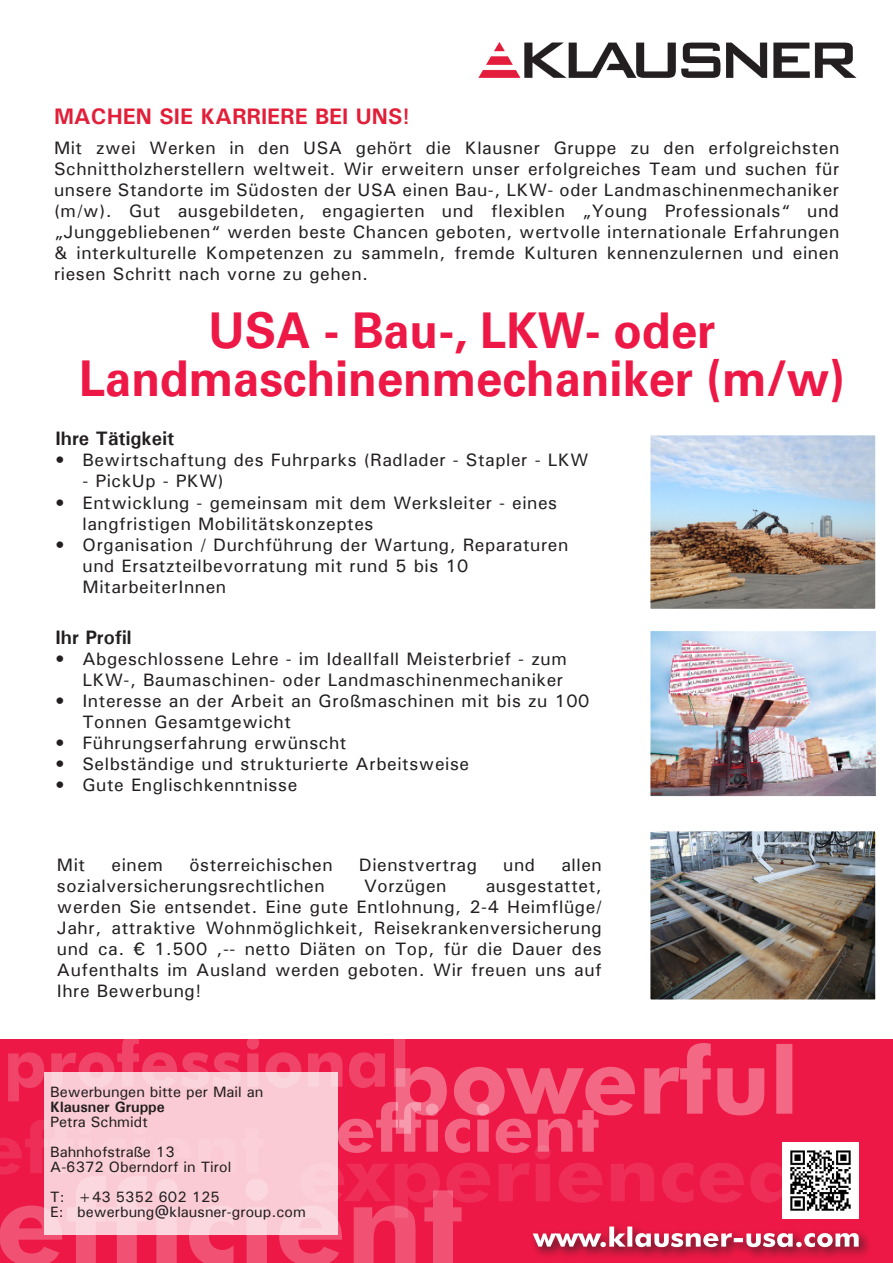
<style>
.page{position:relative;width:893px;height:1263px;background:#fff}
.page>*{position:absolute;margin:0;border:0;box-sizing:border-box;transform-origin:0 0}
.t1{font:700 49.5px/48px "Univers";color:#ed1845;text-align:center;scale:.95 1}
.t2{font:700 22.5px "Univers";color:#e21e38}
.t3{font:700 19.5px "Univers";color:#231f20}
.t4{font:500 18px/21px "Univers";letter-spacing:.03em;color:#231f20}
.t5{font:500 15px/30px "Univers";color:#231f20}
.t6{font:700 15px "Univers";color:#231f20}
</style>
<div class="page">
<img style="left:651px;top:631px;width:224px;height:164px">
<div style="left:647px;top:612px;width:232px;height:187px;border:3px solid #fff"></div>
<img style="left:651px;top:436px;width:223px;height:172px">
<div style="left:647px;top:432px;width:231px;height:180px;border:3px solid #fff"></div>
<div style="left:44px;top:162px;width:605px;height:856px;background:#fff"></div>
<img style="left:478px;top:42px;width:379px;height:36px">
<img style="left:651px;top:832px;width:223px;height:167px">
<div style="left:647px;top:828px;width:231px;height:175px;border:3px solid #fff"></div>
<div style="left:0;top:1040px;width:893px;height:223px;background:#ed1845"></div>
<div style="left:530px;top:1223px;width:341px;height:36px;background:#231f20;opacity:.75"></div>
<svg style="left:0;top:1039px;width:859px;height:224px"></svg>
<img style="left:783px;top:1143px;width:76px;height:75px">
<div style="left:44px;top:1072px;width:293px;height:163px;background:linear-gradient(to right,#facfd8,#facdd7)"></div>
<p class="t2" style="left:54px;top:102px;width:358px">MACHEN SIE KARRIERE BEI UNS!</p>
<p class="t4" style="left:54px;top:137px;width:787px;text-align:justify">Mit zwei Werken in den USA gehört die Klausner Gruppe zu den erfolgreichsten Schnittholzherstellern weltweit. Wir erweitern unser erfolgreiches Team und suchen für unsere Standorte im Südosten der USA einen Bau-, LKW- oder Landmaschinenmechaniker (m/w). Gut ausgebildeten, engagierten und flexiblen „Young Professionals“ und „Junggebliebenen“ werden beste Chancen geboten, wertvolle internationale Erfahrungen &amp; interkulturelle Kompetenzen zu sammeln, fremde Kulturen kennenzulernen und einen riesen Schritt nach vorne zu gehen.</p>
<h1 class="t1" style="left:79px;top:310px;width:807px">USA - Bau-, LKW- oder<br>Landmaschinenmechaniker (m/w)</h1>
<p class="t3" style="left:56px;top:427px;width:120px">Ihre Tätigkeit</p>
<p class="t4" style="left:56px;top:449px;width:534px">• Bewirtschaftung des Fuhrparks (Radlader - Stapler - LKW</p>
<p class="t4" style="left:83px;top:470px;width:143px">- PickUp - PKW)</p>
<p class="t4" style="left:83px;top:491px;width:476px;text-indent:-27px">• Entwicklung - gemeinsam mit dem Werksleiter - eines langfristigen Mobilitätskonzeptes</p>
<p class="t4" style="left:83px;top:533px;width:487px;text-indent:-27px">• Organisation / Durchführung der Wartung, Reparaturen und Ersatzteilbevorratung mit rund 5 bis 10<br>MitarbeiterInnen</p>
<p class="t3" style="left:55px;top:625px;width:77px">Ihr Profil</p>
<p class="t4" style="left:55px;top:648px;width:513px;text-align:right">• Abgeschlossene Lehre - im Ideallfall Meisterbrief - zum<br>LKW-, Baumaschinen- oder Landmaschinenmechaniker</p>
<p class="t4" style="left:82px;top:690px;width:508px;text-indent:-27px">• Interesse an der Arbeit an Großmaschinen mit bis zu 100<br>Tonnen Gesamtgewicht</p>
<p class="t4" style="left:55px;top:732px;width:293px">• Führungserfahrung erwünscht</p>
<p class="t4" style="left:55px;top:753px;width:415px">• Selbständige und strukturierte Arbeitsweise</p>
<p class="t4" style="left:55px;top:774px;width:243px">• Gute Englischkenntnisse</p>
<p class="t4" style="left:57px;top:854px;width:30px">Mit</p>
<p class="t4" style="left:112px;top:854px;width:53px">einem</p>
<p class="t4" style="left:189px;top:854px;width:145px">österreichischen</p>
<p class="t4" style="left:359px;top:854px;width:120px">Dienstvertrag</p>
<p class="t4" style="left:503px;top:854px;width:33px">und</p>
<p class="t4" style="left:561px;top:854px;width:42px">allen</p>
<p class="t4" style="left:57px;top:875px;width:269px">sozialversicherungsrechtlichen</p>
<p class="t4" style="left:364px;top:875px;width:84px">Vorzügen</p>
<p class="t4" style="left:57px;top:875px;width:546px;text-align:justify;text-indent:429px">ausgestattet, werden Sie entsendet. Eine gute Entlohnung, 2-4 Heimflüge/ Jahr, attraktive Wohnmöglichkeit, Reisekrankenversicherung und ca. € 1.500 ,-- netto Diäten on Top, für die Dauer des Aufenthalts im Ausland werden geboten. Wir freuen uns auf Ihre Bewerbung!</p>
<p class="t5" style="left:50px;top:1076px;width:215px">Bewerbungen bitte per Mail an</p>
<p class="t6" style="left:50px;top:1097px;width:116px">Klausner Gruppe</p>
<p class="t5" style="left:50px;top:1106px;width:126px">Petra Schmidt<br>Bahnhofstraße 13</p>
<p class="t5" style="left:50px;top:1151px;width:182px">A-6372 Oberndorf in Tirol<br>T: +43 5352 602 125</p>
<p class="t5" style="left:50px;top:1196px;width:257px">E: bewerbung@klausner-group.com</p>
</div>
